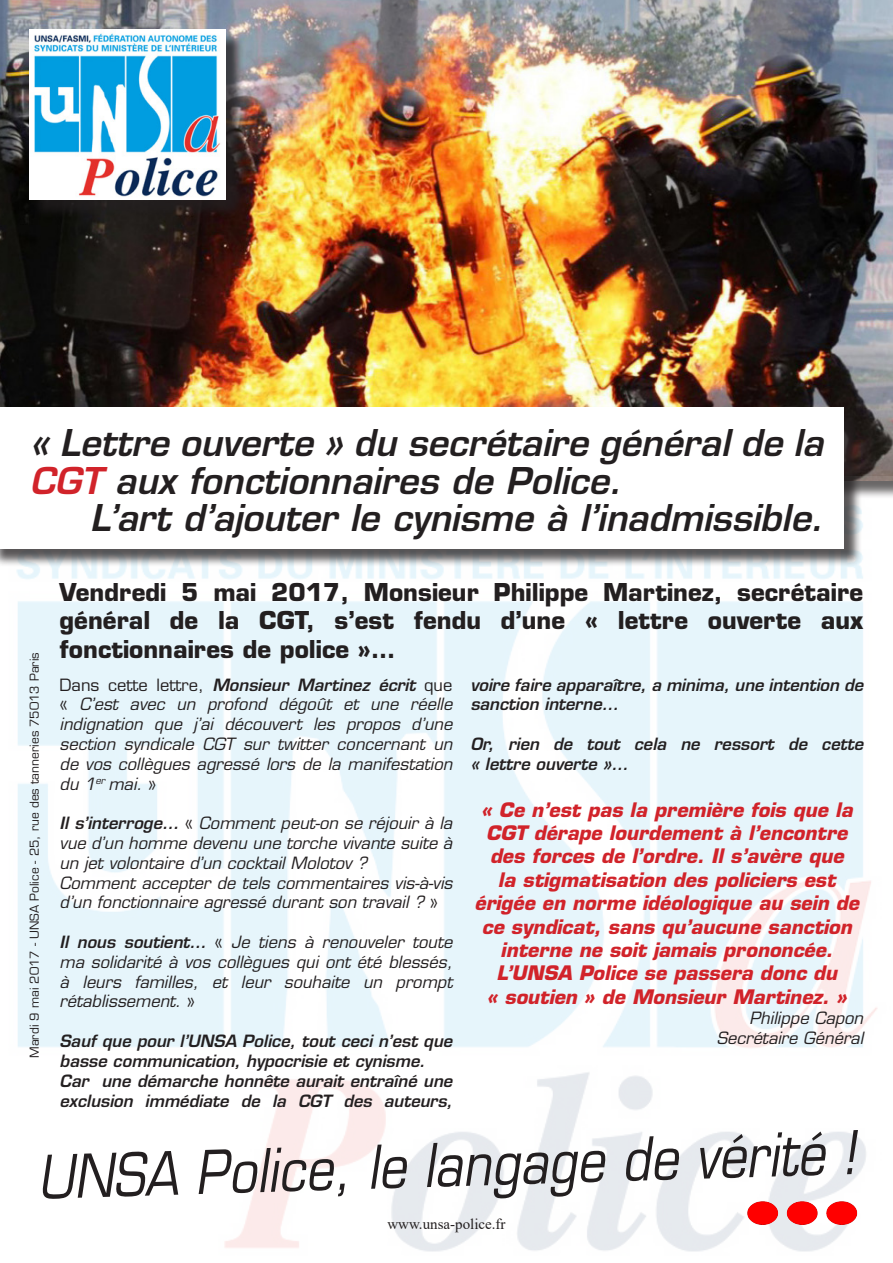
<style>
.page{position:relative;width:893px;height:1263px;background:#fff}
.page>*{position:absolute;margin:0;border:0;box-sizing:border-box;transform-origin:0 0}
.t1{font:italic 58.5px "Eurostile LT Std";color:#231f20;scale:.85 1}
.t2{font:italic 600 36px/37.5px "Eurostile LT Std";color:#231f20}
.t3{font:700 24px/28.8px "Eurostile LT Std";color:#231f20;text-align:justify}
.t4{font:italic 700 19.5px/23.4px "Eurostile LT Std";color:#d1232a;text-align:center}
.t5{font:italic 16.5px/19.8px "Eurostile LT Std";color:#231f20;text-align:justify}
.t6{font:italic 600 16.5px/19.8px "Eurostile LT Std";color:#231f20}
.t7{font:15px "Times New Roman";color:#231f20}
.t8{font:12px "Eurostile LT Std";color:#231f20}
.s1{color:#d1232a}
.s2{font-style:normal}
.s3{font-weight:600}
</style>
<div class="page">
<img style="left:0;top:0;width:893px;height:477px">
<img style="left:16px;top:477px;width:877px;height:775px">
<div style="left:0;top:409px;width:862px;height:158px;background:#231f20;opacity:.75"></div>
<div style="left:0;top:407px;width:843px;height:142px;background:#fff"></div>
<div style="left:32px;top:32px;width:212px;height:186px;background:#231f20;opacity:.75"></div>
<img style="left:30px;top:30px;width:196px;height:170px">
<img style="left:736px;top:1191px;width:127px;height:42px">
<p class="t2" style="left:30px;top:425px;width:795px">« Lettre ouverte » du secrétaire général de la<br><span class="s1">CGT</span> aux fonctionnaires de Police.</p>
<p class="t2" style="left:90px;top:500px;width:735px">L’art d’ajouter le cynisme à l’inadmissible.</p>
<p class="t8" style="left:27px;top:1058px;width:407px;rotate:-90deg">Mardi 9 mai 2017 - UNSA Police - 25, rue des tanneries 75013 Paris</p>
<p class="t3" style="left:60px;top:577px;width:805px">Vendredi 5 mai 2017, Monsieur Philippe Martinez, secrétaire général de la CGT, s’est fendu d’une « lettre ouverte aux fonctionnaires de police »…</p>
<p class="t5" style="left:60px;top:675px;width:394px"><span class="s2">Dans cette lettre,</span> <span class="s3">Monsieur Martinez écrit</span> <span class="s2">que «</span> C’est avec un profond dégoût et une réelle indignation que j’ai découvert les propos d’une section syndicale CGT sur twitter concernant un de vos collègues agressé lors de la manifestation du 1<sup>er</sup> mai. <span class="s2">»</span></p>
<p class="t5" style="left:60px;top:814px;width:394px"><span class="s3">Il s’interroge…</span> <span class="s2">«</span> Comment peut-on se réjouir à la vue d’un homme devenu une torche vivante suite à un jet volontaire d’un cocktail Molotov ?</p>
<p class="t5" style="left:60px;top:873px;width:394px">Comment accepter de tels commentaires vis-à-vis d’un fonctionnaire agressé durant son travail ? <span class="s2">»</span></p>
<p class="t5" style="left:60px;top:932px;width:394px"><span class="s3">Il nous soutient…</span> <span class="s2">«</span> Je tiens à renouveler toute ma solidarité à vos collègues qui ont été blessés, à leurs familles, et leur souhaite un prompt rétablissement. <span class="s2">»</span></p>
<p class="t6" style="left:60px;top:1031px;width:394px">Sauf que pour l’UNSA Police, tout ceci n’est que basse communication, hypocrisie et cynisme.</p>
<p class="t6" style="left:60px;top:1071px;width:394px">Car une démarche honnête aurait entraîné une exclusion immédiate de la CGT des auteurs,</p>
<p class="t6" style="left:470px;top:675px;width:394px">voire faire apparaître, a minima, une intention de sanction interne…</p>
<p class="t6" style="left:470px;top:734px;width:394px">Or, rien de tout cela ne ressort de cette</p>
<p class="t6" style="left:470px;top:754px;width:159px">« lettre ouverte »…</p>
<p class="t4" style="left:475px;top:798px;width:386px">« Ce n’est pas la première fois que la CGT dérape lourdement à l’encontre des forces de l’ordre. Il s’avère que<br>la stigmatisation des policiers est érigée en norme idéologique au sein de ce syndicat, sans qu’aucune sanction interne ne soit jamais prononcée.</p>
<p class="t4" style="left:496px;top:962px;width:342px">L’UNSA Police se passera donc du</p>
<p class="t4" style="left:486px;top:985px;width:362px">« soutien » de Monsieur Martinez. »</p>
<p class="t5" style="left:749px;top:1008px;width:115px">Philippe Capon</p>
<p class="t5" style="left:717px;top:1028px;width:148px">Secrétaire Général</p>
<p class="t1" style="left:36px;top:1144px;width:964px;rotate:-2deg">UNSA Police, le langage de vérité !</p>
<p class="t7" style="left:387px;top:1213px;width:120px">www.unsa-police.fr</p>
</div>
